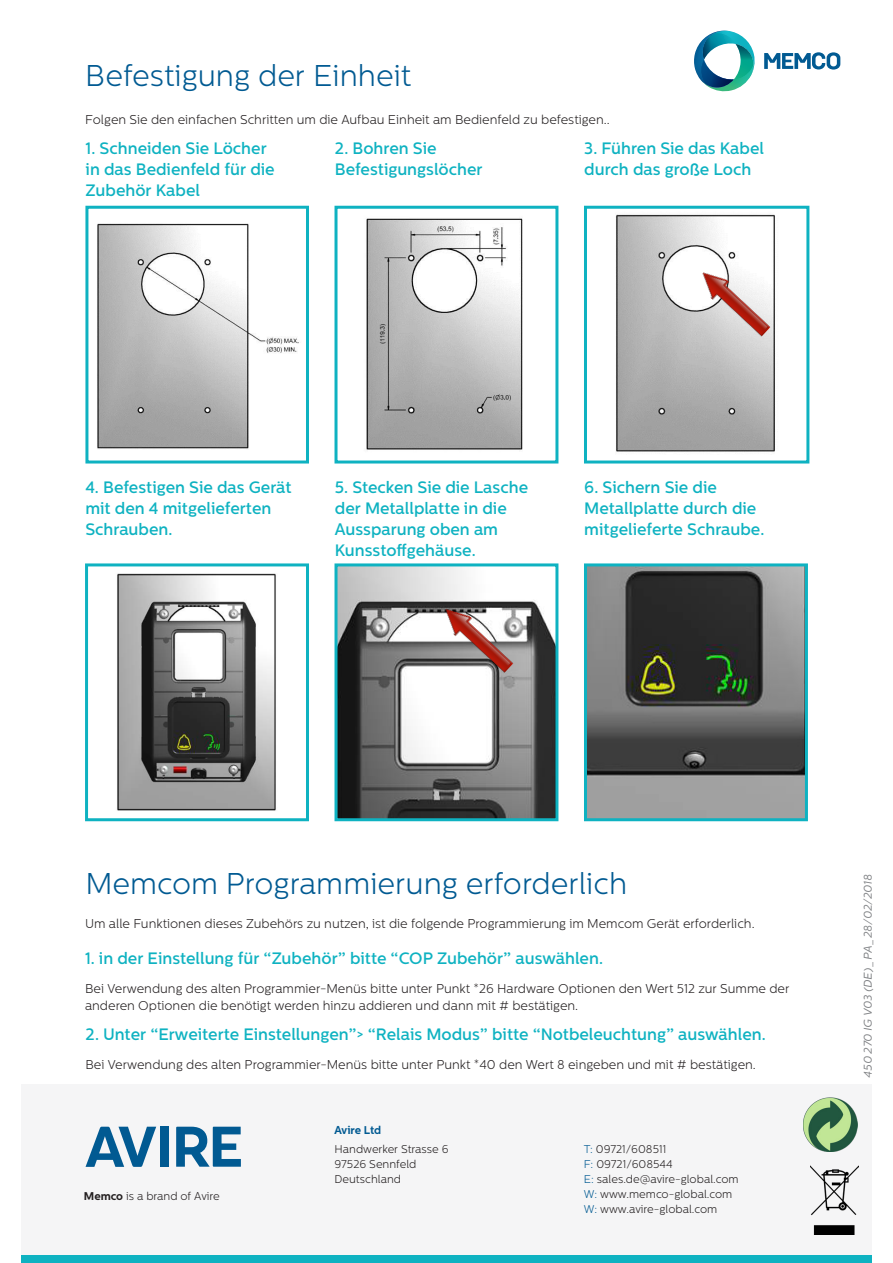
<style>
.page{position:relative;width:893px;height:1263px;background:#fff}
.page>*{position:absolute;margin:0;border:0;box-sizing:border-box;transform-origin:0 0}
._01_Title_20_24{font:300 30px "Centrale Sans";color:#015a92}
._03_Body_header_11_1{font:500 16.5px/21px "Centrale Sans";color:#0eb2c1}
._04_Body_text_8_5_11{font:300 12.75px/16.5px "Centrale Sans";color:#231f20}
.t1{font:300 11.25px/15px "Centrale Sans";color:#231f20}
.t2{font:italic 11.25px "Centrale Sans";color:#808285}
.t3{font:700 11.25px "Centrale Sans";letter-spacing:-.005em;color:#015a92}
.s1{font-weight:700}
.s2{color:#015a92}
</style>
<div class="page">
<img style="left:366px;top:218px;width:157px;height:232px">
<div style="left:334px;top:206px;width:224px;height:257px;border:3px solid #0eb2c1"></div>
<img style="left:97px;top:223px;width:202px;height:226px">
<div style="left:85px;top:206px;width:224px;height:257px;border:3px solid #0eb2c1"></div>
<div style="left:85px;top:563px;width:224px;height:258px;background:#fff;border:3px solid #0eb2c1"></div>
<img style="left:338px;top:567px;width:216px;height:250px">
<div style="left:334px;top:563px;width:224px;height:258px;border:3px solid #0eb2c1"></div>
<img style="left:588px;top:567px;width:216px;height:250px">
<div style="left:584px;top:563px;width:224px;height:258px;border:3px solid #0eb2c1"></div>
<img style="left:616px;top:214px;width:159px;height:238px">
<div style="left:584px;top:206px;width:225px;height:257px;border:3px solid #0eb2c1"></div>
<img style="left:694px;top:265px;width:80px;height:76px">
<img style="left:117px;top:573px;width:159px;height:238px">
<img style="left:437px;top:601px;width:80px;height:77px">
<div style="left:21px;top:1254px;width:851px;height:9px;background:#0eb2c1"></div>
<div style="left:21px;top:1084px;width:851px;height:170px;background:#f5f5f6"></div>
<svg style="left:86px;top:1127px;width:70px;height:40px"></svg>
<div style="left:160px;top:1127px;width:9px;height:40px;background:#015a92"></div>
<svg style="left:176px;top:1127px;width:65px;height:40px"></svg>
<svg style="left:764px;top:52px;width:76px;height:18px"></svg>
<svg style="left:694px;top:30px;width:61px;height:62px"></svg>
<img style="left:804px;top:1097px;width:54px;height:54px">
<img style="left:810px;top:1166px;width:49px;height:69px">
<p class="_01_Title_20_24" style="left:85px;top:59px;width:327px">Befestigung der Einheit</p>
<p class="_04_Body_text_8_5_11" style="left:85px;top:111px;width:526px">Folgen Sie den einfachen Schritten um die Aufbau Einheit am Bedienfeld zu befestigen..</p>
<p class="_03_Body_header_11_1" style="left:86px;top:137px;width:191px">1. Schneiden Sie Löcher in das Bedienfeld für die<br>Zubehör Kabel</p>
<p class="_03_Body_header_11_1" style="left:335px;top:137px;width:149px">2. Bohren Sie<br>Befestigungslöcher</p>
<p class="_03_Body_header_11_1" style="left:584px;top:137px;width:181px">3. Führen Sie das Kabel durch das große Loch</p>
<p class="_03_Body_header_11_1" style="left:85px;top:477px;width:208px">4. Befestigen Sie das Gerät mit den 4 mitgelieferten<br>Schrauben.</p>
<p class="_03_Body_header_11_1" style="left:335px;top:477px;width:195px">5. Stecken Sie die Lasche der Metallplatte in die<br>Aussparung oben am<br>Kunsstoffgehäuse.</p>
<p class="_03_Body_header_11_1" style="left:584px;top:477px;width:182px">6. Sichern Sie die<br>Metallplatte durch die mitgelieferte Schraube.</p>
<p class="_01_Title_20_24" style="left:85px;top:867px;width:543px">Memcom Programmierung erforderlich</p>
<p class="_04_Body_text_8_5_11" style="left:85px;top:915px;width:671px">Um alle Funktionen dieses Zubehörs zu nutzen, ist die folgende Programmierung im Memcom Gerät erforderlich.</p>
<p class="_03_Body_header_11_1" style="left:85px;top:947px;width:519px">1. in der Einstellung für “Zubehör” bitte “COP Zubehör” auswählen.</p>
<p class="_04_Body_text_8_5_11" style="left:85px;top:980px;width:706px">Bei Verwendung des alten Programmier-Menüs bitte unter Punkt *26 Hardware Optionen den Wert 512 zur Summe der anderen Optionen die benötigt werden hinzu addieren und dann mit # bestätigen.</p>
<p class="_03_Body_header_11_1" style="left:85px;top:1023px;width:682px">2. Unter “Erweiterte Einstellungen”&gt; “Relais Modus” bitte “Notbeleuchtung” auswählen.</p>
<p class="_04_Body_text_8_5_11" style="left:85px;top:1056px;width:672px">Bei Verwendung des alten Programmier-Menüs bitte unter Punkt *40 den Wert 8 eingeben und mit # bestätigen.</p>
<p class="t1" style="left:84px;top:1188px;width:137px"><span class="s1">Memco</span> is a brand of Avire</p>
<p class="t3" style="left:334px;top:1123px;width:48px">Avire Ltd</p>
<p class="t1" style="left:334px;top:1142px;width:116px">Handwerker Strasse 6<br>97526 Sennfeld<br>Deutschland</p>
<p class="t1" style="left:584px;top:1142px;width:156px"><span class="s2">T:</span> 09721/608511<br><span class="s2">F:</span> 09721/608544<br><span class="s2">E:</span> sales.de@avire-global.com<br><span class="s2">W:</span> www.memco-global.com<br><span class="s2">W:</span> www.avire-global.com</p>
<p class="t2" style="left:861px;top:1077px;width:204px;rotate:-90deg">450 270 IG V03 (DE)_PA_28/02/2018</p>
</div>
